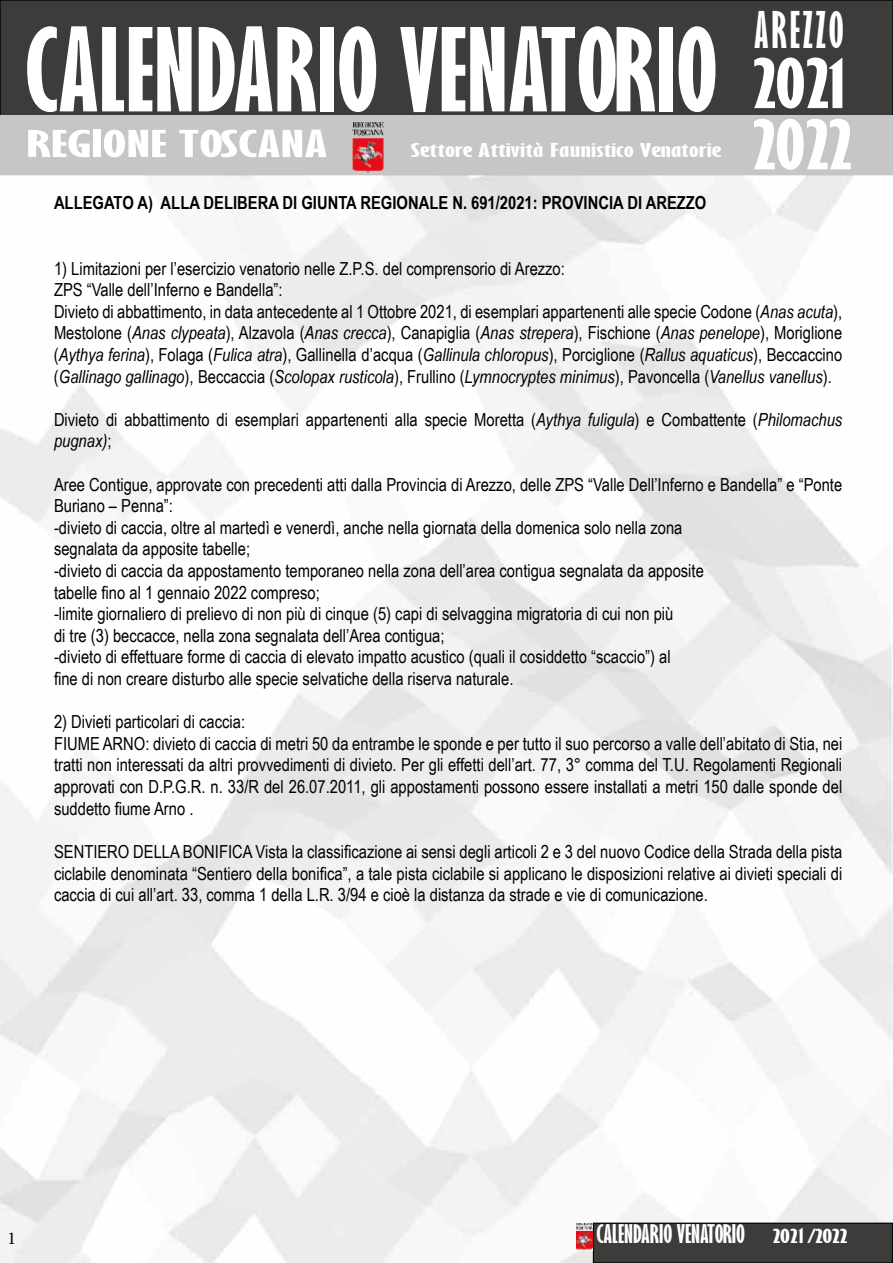
<style>
.page{position:relative;width:893px;height:1263px;background:#fff}
.page>*{position:absolute;margin:0;border:0;box-sizing:border-box;transform-origin:0 0}
.t1{font:700 extra-condensed 106.05px "Gill Sans";color:#fff;scale:1.21 1}
.t2{font:700 extra-condensed 63px/61.2px "Gill Sans";color:#fff;scale:1.49 1}
.t3{font:700 expanded 46.5px "Gill Sans";letter-spacing:.06em;color:#fff}
.t4{font:700 extra-condensed 34.2px "Gill Sans";color:#fff;scale:2.17 1}
.t5{font:700 extra-condensed 23.7px "Gill Sans";color:#fff;scale:1.17 1}
.t6{font:700 extra-condensed 19.2px "Gill Sans";color:#fff;scale:1.49 1}
.t7{font:18px/21.6px "Arial Narrow";color:#000}
.t8{font:700 18px "Arial Narrow";color:#000}
.t9{font:700 extra-condensed 18px "Gill Sans";color:#fff;scale:1.7 1}
.t10{font:18px "Minion Pro";color:#000}
.t11{font:700 extra-condensed 17.7px "Gill Sans";color:#fff;scale:2.17 1}
.s1{font-style:italic}
.s2{font-size:18px}
</style>
<div class="page">
<img style="left:0;top:175px;width:893px;height:1088px">
<img style="left:576px;top:1223px;width:16px;height:27px">
<div style="left:0;top:0;width:893px;height:175px;background:#3c3c3b"></div>
<div style="left:0;top:115px;width:893px;height:60px;background:#c6c6c6"></div>
<img style="left:353px;top:122px;width:31px;height:52px">
<div style="left:593px;top:1223px;width:299px;height:40px;background:#3c3c3b"></div>
<div style="left:593px;top:1223px;width:299px;height:40px;border:1px solid #000"></div>
<h1 class="t1" style="left:25px;top:5px;width:574px">CALENDARIO VENATORIO</h1>
<h3 class="t4" style="left:26px;top:123px;width:140px">REGIONE TOSCANA</h3>
<p class="t11" style="left:411px;top:139px;width:145px">Settore Attività Faunistico Venatorie</p>
<p class="t8" style="left:54px;top:189px;width:654px">ALLEGATO A) ALLA DELIBERA DI GIUNTA REGIONALE N. 691/2021: PROVINCIA DI AREZZO</p>
<h3 class="t3" style="left:754px;top:2px;width:91px">AREZZO</h3>
<h2 class="t2" style="left:752px;top:53px;width:64px">2021<br>2021</h2>
<h2 class="t2" style="left:776px;top:114px;width:64px">2021</h2>
<p class="t7" style="left:54px;top:257px;width:790px">1) Limitazioni per l’esercizio venatorio nelle Z.P.S. del comprensorio di Arezzo:<br>ZPS “Valle dell’Inferno e Bandella”:<br>Divieto di abbattimento, in data antecedente al 1 Ottobre 2021, di esemplari appartenenti alle specie Codone (<span class="s1">Anas acuta</span>), Mestolone (<span class="s1">Anas clypeata</span>), Alzavola (<span class="s1">Anas crecca</span>), Canapiglia (<span class="s1">Anas strepera</span>), Fischione (<span class="s1">Anas penelope</span>), Moriglione (<span class="s1">Aythya ferina</span>), Folaga (<span class="s1">Fulica atra</span>), Gallinella d’acqua (<span class="s1">Gallinula chloropus</span>), Porciglione (<span class="s1">Rallus aquaticus</span>), Beccaccino (<span class="s1">Gallinago gallinago</span>), Beccaccia (<span class="s1">Scolopax rusticola</span>), Frullino (<span class="s1">Lymnocryptes minimus</span>), Pavoncella (<span class="s1">Vanellus vanellus</span>).</p>
<p class="t7" style="left:54px;top:408px;width:790px">Divieto di abbattimento di esemplari appartenenti alla specie Moretta (<span class="s1">Aythya fuligula</span>) e Combattente (<span class="s1">Philomachus pugnax)</span>;</p>
<p class="t7" style="left:54px;top:473px;width:790px">Aree Contigue, approvate con precedenti atti dalla Provincia di Arezzo, delle ZPS “Valle Dell’Inferno e Bandella” e “Ponte Buriano – Penna”:<br>-divieto di caccia, oltre al martedì e venerdì, anche nella giornata della domenica solo nella zona<br>segnalata da apposite tabelle;<br>-divieto di caccia da appostamento temporaneo nella zona dell’area contigua segnalata da apposite<br>tabelle fino al 1 gennaio 2022 compreso;<br>-limite giornaliero di prelievo di non più di cinque (5) capi di selvaggina migratoria di cui non più<br>di tre (3) beccacce, nella zona segnalata dell’Area contigua;<br>-divieto di effettuare forme di caccia di elevato impatto acustico (quali il cosiddetto “scaccio”) al<br>fine di non creare disturbo alle specie selvatiche della riserva naturale.</p>
<p class="t7" style="left:54px;top:710px;width:790px">2) Divieti particolari di caccia:<br>FIUME ARNO: divieto di caccia di metri 50 da entrambe le sponde e per tutto il suo percorso a valle dell’abitato di Stia, nei tratti non interessati da altri provvedimenti di divieto. Per gli effetti dell’art. 77, 3° comma del T.U. Regolamenti Regionali approvati con D.P.G.R. n. 33/R del 26.07.2011, gli appostamenti possono essere installati a metri 150 dalle sponde del suddetto fiume Arno .</p>
<p class="t7" style="left:54px;top:840px;width:790px;text-align:justify">SENTIERO DELLA BONIFICA Vista la classificazione ai sensi degli articoli 2 e 3 del nuovo Codice della Strada della pista ciclabile denominata “Sentiero della bonifica”, a tale pista ciclabile si applicano le disposizioni relative ai divieti speciali di caccia di cui all’art. 33, comma 1 della L.R. 3/94 e cioè la distanza da strade e vie di comunicazione.</p>
<p class="t10" style="left:7px;top:1226px;width:10px">1</p>
<h3 class="t5" style="left:596px;top:1220px;width:209px">CALENDARIO VENATORIO <span class="s2">2020/202</span></h3>
<p class="t6" style="left:775px;top:1223px;width:20px">2021</p>
<p class="t9" style="left:781px;top:1225px;width:41px">2020/202</p>
</div>
